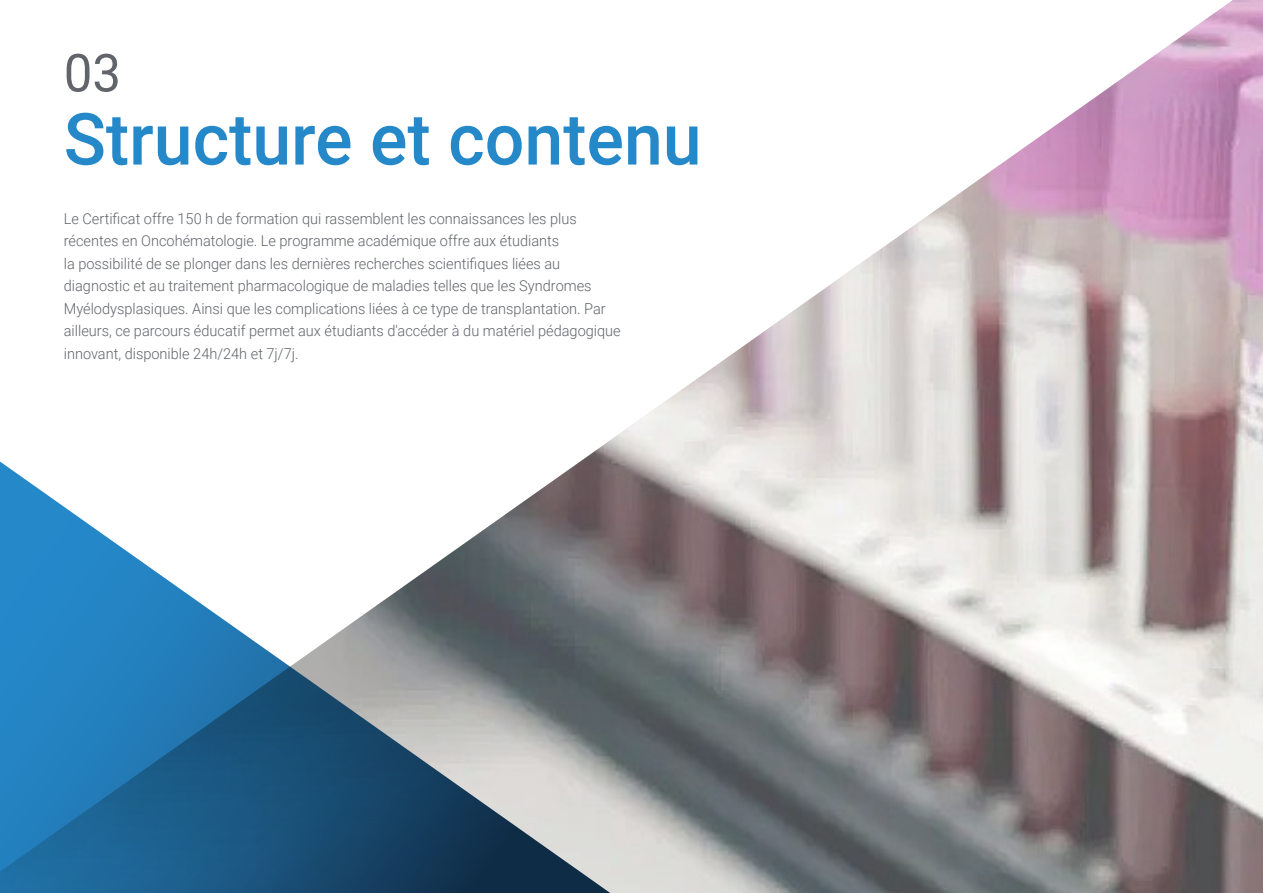
<style>
.page{position:relative;width:1263px;height:893px;background:#fff}
.page>*{position:absolute;margin:0;border:0;box-sizing:border-box;transform-origin:0 0}
.t1{font:500 72px "Roboto";color:#2488c9}
.t2{font:52.5px "Roboto";color:#61646a}
.t3{font:300 15px/22.5px "Roboto";color:#61646a}
</style>
<div class="page">
<img style="left:602px;top:0;width:661px;height:893px">
<svg style="left:0;top:446px;width:640px;height:447px"></svg>
<h2 class="t2" style="left:64px;top:36px;width:59px">03</h2>
<h1 class="t1" style="left:64px;top:89px;width:639px">Structure et contenu</h1>
<p class="t3" style="left:64px;top:207px;width:558px">Le Certificat offre 150 h de formation qui rassemblent les connaissances les plus récentes en Oncohématologie. Le programme académique offre aux étudiants<br>la possibilité de se plonger dans les dernières recherches scientifiques liées au diagnostic et au traitement pharmacologique de maladies telles que les Syndromes Myélodysplasiques. Ainsi que les complications liées à ce type de transplantation. Par ailleurs, ce parcours éducatif permet aux étudiants d'accéder à du matériel pédagogique innovant, disponible 24h/24h et 7j/7j.</p>
</div>
